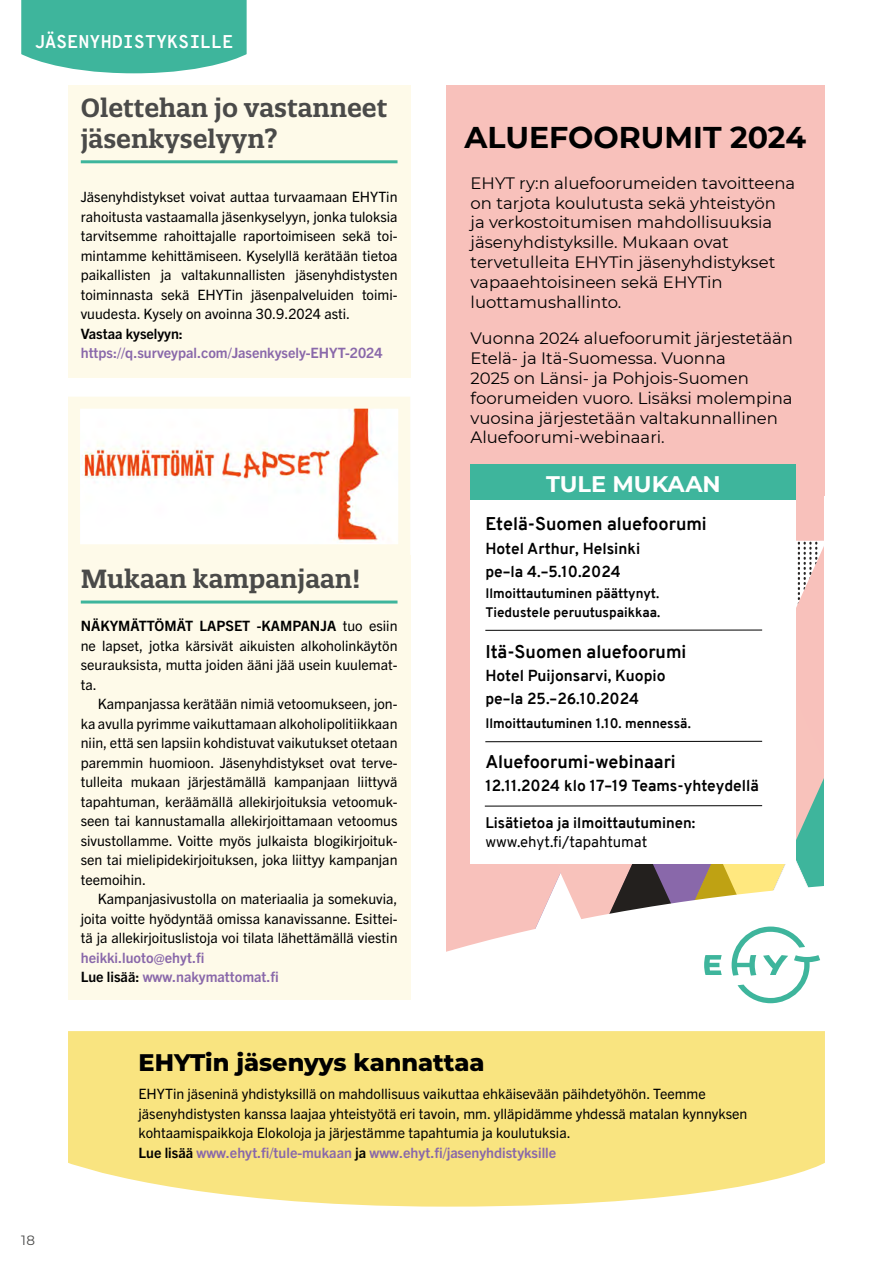
<style>
.page{position:relative;width:893px;height:1263px;background:#fff}
.page>*{position:absolute;margin:0;border:0;box-sizing:border-box;transform-origin:0 0}
.t1{font:700 30px "Montserrat";color:#000}
.H2_Quoatro_allev{font:600 25.5px/30.6px "Quatro Slab";color:#4a4a49}
.H2_Työkalut___materiaalit{font:800 24px "Montserrat";color:#000}
.t2{font:700 22.5px "Montserrat";color:#fff}
.t3{font:700 18px "Overpass";color:#000}
.kupla_12_valk{font:700 18px "Overpass Mono";color:#fff}
.t4{font:16.5px/19.8px "Montserrat";color:#000}
.t5{font:700 15.6px/23.4px "Overpass";color:#000}
.t6{font:700 15px "Overpass";color:#000}
.t7{font:15px "Overpass";color:#000}
.leipis_Trade_9_5pt_sis{font:14.25px/19.5px "Trade Gothic Next LT Pro";color:#000;text-align:justify}
.leipis_Trade_9_5_pt{font:14.25px/19.5px "Trade Gothic Next LT Pro";color:#000;text-align:justify}
.leipis_Trade_9_5_pt_liehu{font:14.25px/19.5px "Trade Gothic Next LT Pro";color:#000}
.leipis_Trade_9_5_pt-2{font:700 14.25px "Trade Gothic Next LT Pro";color:#8968aa}
.leipis_Trade_9_5_pt_liehu-2{font:700 14.25px "Trade Gothic Next LT Pro";color:#8968aa}
.leipis_Trade_9_5_pt-3{font:700 14.25px "Trade Gothic Next LT Pro";color:#000}
.t8{font:700 13.5px/19.5px "Overpass";color:#000}
.t9{font:13.5px "Montserrat";color:#4a4a49}
.s1{font-weight:700}
.s2{font-weight:700;color:#8968aa}
.s3{color:#000}
</style>
<div class="page">
<svg style="left:21px;top:0;width:226px;height:73px;background:#4cbaa3"></svg>
<svg style="left:68px;top:1031px;width:757px;height:175px;background:#f9e588"></svg>
<div style="left:68px;top:85px;width:342px;height:293px;background:#fefae9"></div>
<hr style="left:81px;top:160px;width:316px;height:3px;background:#3eb59c">
<div style="left:68px;top:556px;width:342px;height:444px;background:#fefae9"></div>
<hr style="left:81px;top:600px;width:316px;height:3px;background:#3eb59c">
<div style="left:446px;top:85px;width:378px;height:936px;background:#f8c1bb"></div>
<div style="left:446px;top:932px;width:378px;height:89px;background:#fff"></div>
<svg style="left:521px;top:541px;width:303px;height:462px"></svg>
<div style="left:471px;top:499px;width:325px;height:365px;background:#fff"></div>
<hr style="left:485px;top:805px;width:277px;height:1px;background:#000">
<hr style="left:485px;top:630px;width:277px;height:1px;background:#000">
<div style="left:471px;top:465px;width:325px;height:35px;background:#3eb59c"></div>
<hr style="left:485px;top:741px;width:277px;height:1px;background:#000">
<img style="left:82px;top:410px;width:302px;height:133px">
<div style="left:68px;top:397px;width:342px;height:159px;border:12px solid #fefae9"></div>
<p class="kupla_12_valk" style="left:34px;top:28px;width:201px">JÄSENYHDISTYKSILLE</p>
<h2 class="H2_Quoatro_allev" style="left:81px;top:92px;width:308px">Olettehan jo vastanneet jäsenkyselyyn?</h2>
<p class="leipis_Trade_9_5_pt" style="left:81px;top:186px;width:318px">Jäsenyhdistykset voivat auttaa turvaamaan EHYTin rahoitusta vastaamalla jäsenkyselyyn, jonka tuloksia tarvitsemme rahoittajalle raportoimiseen sekä toi&shy;mintamme kehittämiseen. Kyselyllä kerätään tietoa paikallisten ja valtakunnallisten jäsenyhdistysten toiminnasta sekä EHYTin jäsenpalveluiden toimi&shy;vuudesta. Kysely on avoinna 30.9.2024 asti.</p>
<p class="leipis_Trade_9_5_pt-3" style="left:81px;top:323px;width:104px">Vastaa kyselyyn:</p>
<p class="leipis_Trade_9_5_pt-2" style="left:81px;top:343px;width:303px">https://q.surveypal.com/Jasenkysely-EHYT-2024</p>
<h2 class="H2_Quoatro_allev" style="left:81px;top:563px;width:281px">Mukaan kampanjaan!</h2>
<p class="leipis_Trade_9_5_pt" style="left:81px;top:615px;width:318px"><span class="s1">NÄKYMÄTTÖMÄT LAPSET -KAMPANJA</span> tuo esiin ne lapset, jotka kärsivät aikuisten alkoholinkäytön seurauksista, mutta joiden ääni jää usein kuulemat&shy;ta.</p>
<p class="leipis_Trade_9_5pt_sis" style="left:81px;top:693px;width:318px;text-indent:17px">Kampanjassa kerätään nimiä vetoomukseen, jon&shy;ka avulla pyrimme vaikuttamaan alkoholipolitiikkaan niin, että sen lapsiin kohdistuvat vaikutukset otetaan paremmin huomioon. Jäsenyhdistykset ovat terve&shy;tulleita mukaan järjestämällä kampanjaan liittyvä tapahtuman, keräämällä allekirjoituksia vetoomuk&shy;seen tai kannustamalla allekirjoittamaan vetoomus sivustollamme. Voitte myös julkaista blogikirjoituk&shy;sen tai mielipidekirjoituksen, joka liittyy kampanjan teemoihin.</p>
<p class="leipis_Trade_9_5pt_sis" style="left:81px;top:888px;width:318px;text-indent:17px">Kampanjasivustolla on materiaalia ja somekuvia, joita voitte hyödyntää omissa kanavissanne. Esittei&shy;tä ja allekirjoituslistoja voi tilata lähettämällä viestin <span class="s2">heikki.luoto@ehyt.fi</span></p>
<p class="leipis_Trade_9_5_pt-2" style="left:81px;top:967px;width:199px"><span class="s3">Lue lisää:</span> www.nakymattomat.fi</p>
<h1 class="t1" style="left:465px;top:116px;width:343px">ALUEFOORUMIT 2024</h1>
<p class="t4" style="left:471px;top:172px;width:326px">EHYT ry:n aluefoorumeiden tavoitteena on tarjota koulutusta sekä yhteistyön<br>ja verkostoitumisen mahdollisuuksia jäsenyhdistyksille. Mukaan ovat tervetulleita EHYTin jäsenyhdistykset vapaaehtoisineen sekä EHYTin luottamushallinto.</p>
<p class="t4" style="left:471px;top:328px;width:324px">Vuonna 2024 aluefoorumit järjestetään Etelä- ja Itä-Suomessa. Vuonna<br>2025 on Länsi- ja Pohjois-Suomen foorumeiden vuoro. Lisäksi molempina vuosina järjestetään valtakunnallinen Aluefoorumi-webinaari.</p>
<h3 class="t2" style="left:546px;top:467px;width:176px">TULE MUKAAN</h3>
<p class="t3" style="left:485px;top:511px;width:223px">Etelä-Suomen aluefoorumi</p>
<p class="t5" style="left:485px;top:536px;width:156px">Hotel Arthur, Helsinki pe–la 4.–5.10.2024</p>
<p class="t8" style="left:485px;top:583px;width:176px">Ilmoittautuminen päättynyt.<br>Tiedustele peruutuspaikkaa.</p>
<p class="t3" style="left:485px;top:639px;width:203px">Itä-Suomen aluefoorumi</p>
<p class="t5" style="left:485px;top:664px;width:182px">Hotel Puijonsarvi, Kuopio pe–la 25.–26.10.2024</p>
<p class="t8" style="left:485px;top:713px;width:207px">Ilmoittautuminen 1.10. mennessä.</p>
<p class="t3" style="left:485px;top:749px;width:192px">Aluefoorumi-webinaari</p>
<p class="t5" style="left:485px;top:774px;width:275px">12.11.2024 klo 17–19 Teams-yhteydellä</p>
<p class="t6" style="left:485px;top:812px;width:211px">Lisätietoa ja ilmoittautuminen:</p>
<p class="t7" style="left:485px;top:831px;width:164px">www.ehyt.fi/tapahtumat</p>
<p class="t9" style="left:21px;top:1231px;width:15px">18</p>
<h2 class="H2_Työkalut___materiaalit" style="left:139px;top:1045px;width:347px">EHYTin jäsenyys kannattaa</h2>
<p class="leipis_Trade_9_5_pt_liehu" style="left:139px;top:1083px;width:610px">EHYTin jäseninä yhdistyksillä on mahdollisuus vaikuttaa ehkäisevään päihdetyöhön. Teemme jäsenyhdistysten kanssa laajaa yhteistyötä eri tavoin, mm. ylläpidämme yhdessä matalan kynnyksen kohtaamispaikkoja Elokoloja ja järjestämme tapahtumia ja koulutuksia.</p>
<p class="leipis_Trade_9_5_pt_liehu-2" style="left:139px;top:1142px;width:419px"><span class="s3">Lue lisää</span> www.ehyt.fi/tule-mukaan <span class="s3">ja</span> www.ehyt.fi/jasenyhdistyksille</p>
</div>
